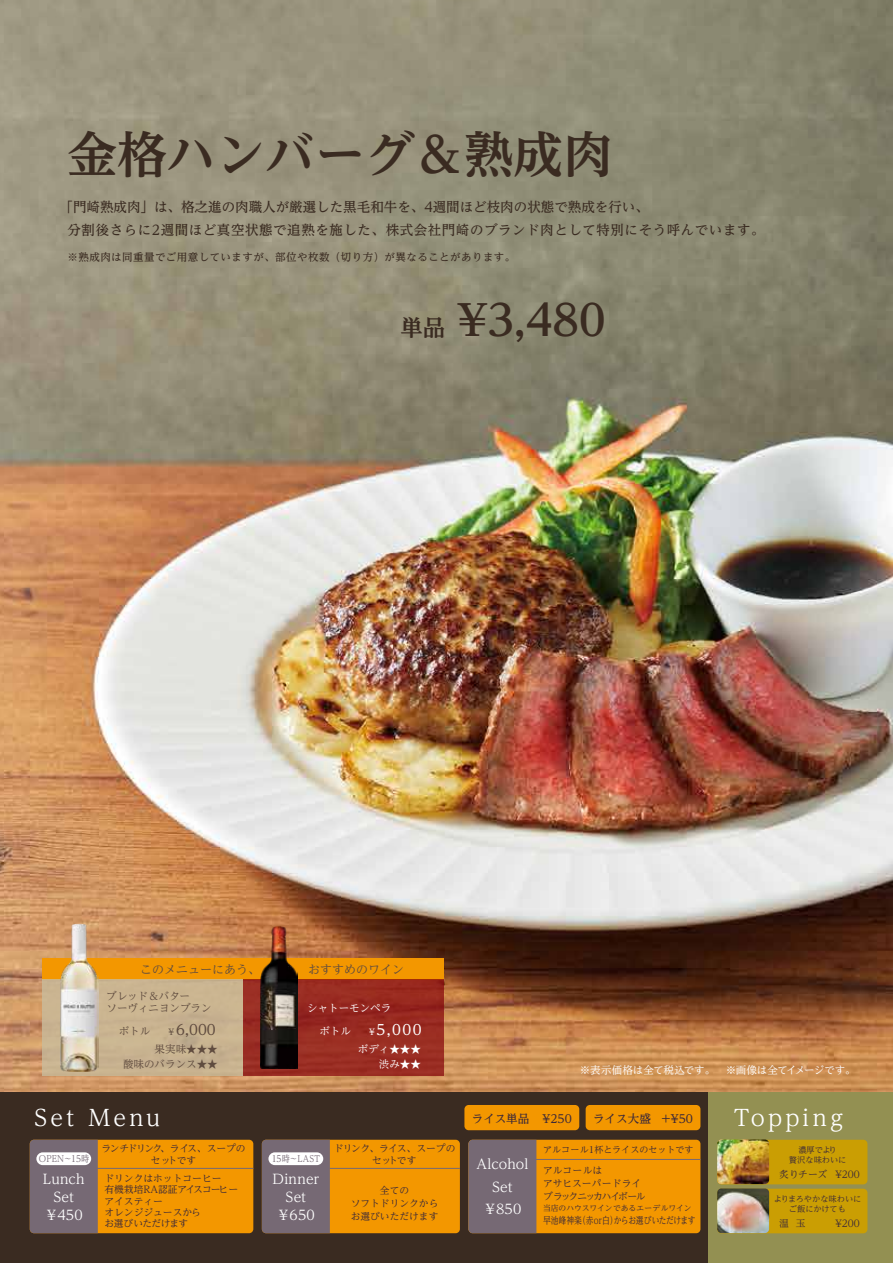
<style>
.page{position:relative;width:893px;height:1263px;background:#fff}
.page>*{position:absolute;margin:0;border:0;box-sizing:border-box;transform-origin:0 0}
.t1{font:700 49.5px "UD Reimin Pro";color:#3a2b21}
.t2{font:700 42.9px "UD Reimin Pro";color:#3a2b21}
.t3{font:22.5px "UD Reimin Pro";letter-spacing:.135em;color:#fff}
.t4{font:500 14.4px "UD Reimin Pro";color:#604c3f}
.t5{font:500 14.4px "UD Reimin Pro";color:#fff}
.t6{font:500 13.5px/22.8px "UD Reimin Pro";letter-spacing:.04em;color:#3a2b21}
.t7{font:13.5px/18px "UD Reimin Pro";letter-spacing:.01em;color:#fff;text-align:center}
.t8{font:12px "UD Reimin Pro";color:#604c3f}
.t9{font:500 11.55px "UD Reimin Pro";color:#3c2938}
.t10{font:10.5px/15px "UD Reimin Pro";color:#fff;text-align:right}
.t11{font:500 10.5px "UD Reimin Pro";letter-spacing:.04em;color:#3a2b21}
.t12{font:10.5px/12px "UD Reimin Pro";color:#604c3f}
.t13{font:9.75px/12.8px "UD Reimin Pro";color:#3c2938}
.t14{font:9.75px "UD Reimin Pro";color:#3c2938;scale:.8 1}
.t15{font:9.75px/12px "UD Reimin Pro";letter-spacing:-.06em;color:#3c2938;text-align:center}
.t16{font:9.75px/12px "UD Reimin Pro";letter-spacing:-.07em;color:#3c2938;text-align:center}
.t17{font:9px "UD Reimin Pro";color:#3c2938}
.t18{font:9px "UD Reimin Pro";letter-spacing:.015em;color:#766974;scale:.9 1}
.t19{font:8.25px/10.5px "UD Reimin Pro";color:#3c2938;text-align:center}
.t20{font:7.8px "UD Reimin Pro";color:#3c2938}
.s1{font-size:22.35px}
.s2{font-size:8.4px}
</style>
<div class="page">
<img style="left:0;top:0;width:893px;height:1093px">
<div style="left:0;top:1093px;width:893px;height:170px;background:#3a2b21"></div>
<div style="left:709px;top:1093px;width:184px;height:170px;background:#939052"></div>
<div style="left:43px;top:958px;width:401px;height:21px;background:#f39700"></div>
<div style="left:43px;top:979px;width:200px;height:97px;background:#cab490"></div>
<img style="left:59px;top:923px;width:39px;height:149px">
<div style="left:243px;top:979px;width:201px;height:97px;background:#992c22"></div>
<img style="left:261px;top:927px;width:37px;height:141px">
<div style="left:717px;top:1140px;width:150px;height:44px;background:#ca9e03;border-radius:4px"></div>
<div style="left:717px;top:1189px;width:150px;height:44px;background:#ca9e03;border-radius:4px"></div>
<img style="left:717px;top:1139px;width:52px;height:45px">
<img style="left:717px;top:1188px;width:52px;height:45px">
<div style="left:586px;top:1105px;width:114px;height:25px;background:#f39700;border-radius:4px"></div>
<div style="left:464px;top:1105px;width:115px;height:25px;background:#f39700;border-radius:4px"></div>
<div style="left:468px;top:1140px;width:232px;height:93px;background:#f39700;border-radius:4px"></div>
<div style="left:468px;top:1140px;width:68px;height:93px;background:#766974"></div>
<hr style="left:536px;top:1159px;width:164px;height:1px;background:#766974">
<div style="left:30px;top:1140px;width:223px;height:93px;background:#f39700;border-radius:4px"></div>
<div style="left:30px;top:1140px;width:68px;height:93px;background:#766974"></div>
<hr style="left:97px;top:1168px;width:156px;height:1px;background:#766974">
<div style="left:262px;top:1140px;width:198px;height:93px;background:#f39700;border-radius:4px"></div>
<div style="left:262px;top:1140px;width:68px;height:93px;background:#766974"></div>
<hr style="left:329px;top:1168px;width:131px;height:1px;background:#766974">
<div style="left:36px;top:1152px;width:55px;height:13px;background:#fff;border-radius:6px"></div>
<div style="left:268px;top:1152px;width:55px;height:13px;background:#fff;border-radius:6px"></div>
<h1 class="t1" style="left:68px;top:114px;width:547px">金格ハンバーグ＆熟成肉</h1>
<h3 class="t6" style="left:68px;top:195px;width:699px;text-indent:-8px">「門崎熟成肉」は、格之進の肉職人が厳選した黒毛和牛を、4週間ほど枝肉の状態で熟成を行い、<br>分割後さらに2週間ほど真空状態で追熟を施した、株式会社門崎のブランド肉として特別にそう呼んでいます。</h3>
<p class="t11" style="left:68px;top:248px;width:449px">※熟成肉は同重量でご用意していますが、部位や枚数（切り方）が異なることがあります。</p>
<h2 class="t2" style="left:400px;top:285px;width:207px"><span class="s1">単品</span> ¥3,480</h2>
<p class="t8" style="left:140px;top:959px;width:266px">このメニューにあう、　　　　おすすめのワイン</p>
<p class="t10" style="left:307px;top:1000px;width:86px">シャトーモンペラ</p>
<p class="t12" style="left:106px;top:990px;width:107px">ブレッド＆バター<br>ソーヴィニヨンブラン</p>
<p class="t12" style="left:119px;top:1024px;width:33px">ボトル</p>
<h3 class="t4" style="left:167px;top:1017px;width:50px"><span class="s2">￥</span>6,000</h3>
<p class="t10" style="left:319px;top:1023px;width:33px">ボトル</p>
<h3 class="t5" style="left:368px;top:1017px;width:55px"><span class="s2">￥</span>5,000</h3>
<p class="t12" style="left:123px;top:1041px;width:96px;line-height:15px;text-align:right">果実味★★★<br>酸味のバランス★★</p>
<p class="t10" style="left:358px;top:1041px;width:65px">ボディ★★★渋み★★</p>
<p class="t10" style="left:580px;top:1062px;width:278px">※表示価格は全て税込です。　※画像は全てイメージです。</p>
<h3 class="t3" style="left:34px;top:1099px;width:128px">Set Menu</h3>
<h3 class="t3" style="left:733px;top:1099px;width:112px">Topping</h3>
<p class="t19" style="left:789px;top:1144px;width:59px">濃厚でより<br>贅沢な味わいに</p>
<p class="t13" style="left:779px;top:1167px;width:82px">炙りチーズ ¥200</p>
<p class="t19" style="left:774px;top:1193px;width:89px">よりまろやかな味わいにご飯にかけても</p>
<p class="t13" style="left:779px;top:1216px;width:28px">温 玉</p>
<p class="t13" style="left:835px;top:1216px;width:26px">¥200</p>
<p class="t9" style="left:472px;top:1109px;width:101px">ライス単品 ¥250</p>
<p class="t9" style="left:593px;top:1109px;width:101px">ライス大盛 +¥50</p>
<p class="t17" style="left:543px;top:1143px;width:152px">アルコール1杯とライスのセットです</p>
<h3 class="t7" style="left:476px;top:1153px;width:53px;line-height:22.5px">Alcohol<br>Set￥850</h3>
<p class="t13" style="left:543px;top:1164px;width:104px">アルコールは<br>アサヒスーパードライブラックニッカハイボール</p>
<p class="t15" style="left:101px;top:1142px;width:146px">ランチドリンク、ライス、スープのセットです</p>
<p class="t16" style="left:334px;top:1142px;width:123px">ドリンク、ライス、スープのセットです</p>
<p class="t18" style="left:39px;top:1151px;width:57px">OPEN～15時</p>
<p class="t18" style="left:272px;top:1151px;width:56px">15時～LAST</p>
<h3 class="t7" style="left:43px;top:1170px;width:43px">Lunch<br>Set￥450</h3>
<p class="t13" style="left:104px;top:1172px;width:135px;line-height:11.2px">ドリンクはホットコーヒー<br>有機栽培RA認証アイスコーヒーアイスティー<br>オレンジジュースから<br>お選びいただけます</p>
<h3 class="t7" style="left:273px;top:1170px;width:48px">Dinner<br>Set￥650</h3>
<p class="t13" style="left:351px;top:1184px;width:89px;text-align:center">全ての<br>ソフトドリンクからお選びいただけます</p>
<p class="t20" style="left:543px;top:1202px;width:150px">当店のハウスワインであるエーデルワイン</p>
<p class="t14" style="left:543px;top:1212px;width:192px">早池峰神楽（赤or白）からお選びいただけます</p>
</div>
